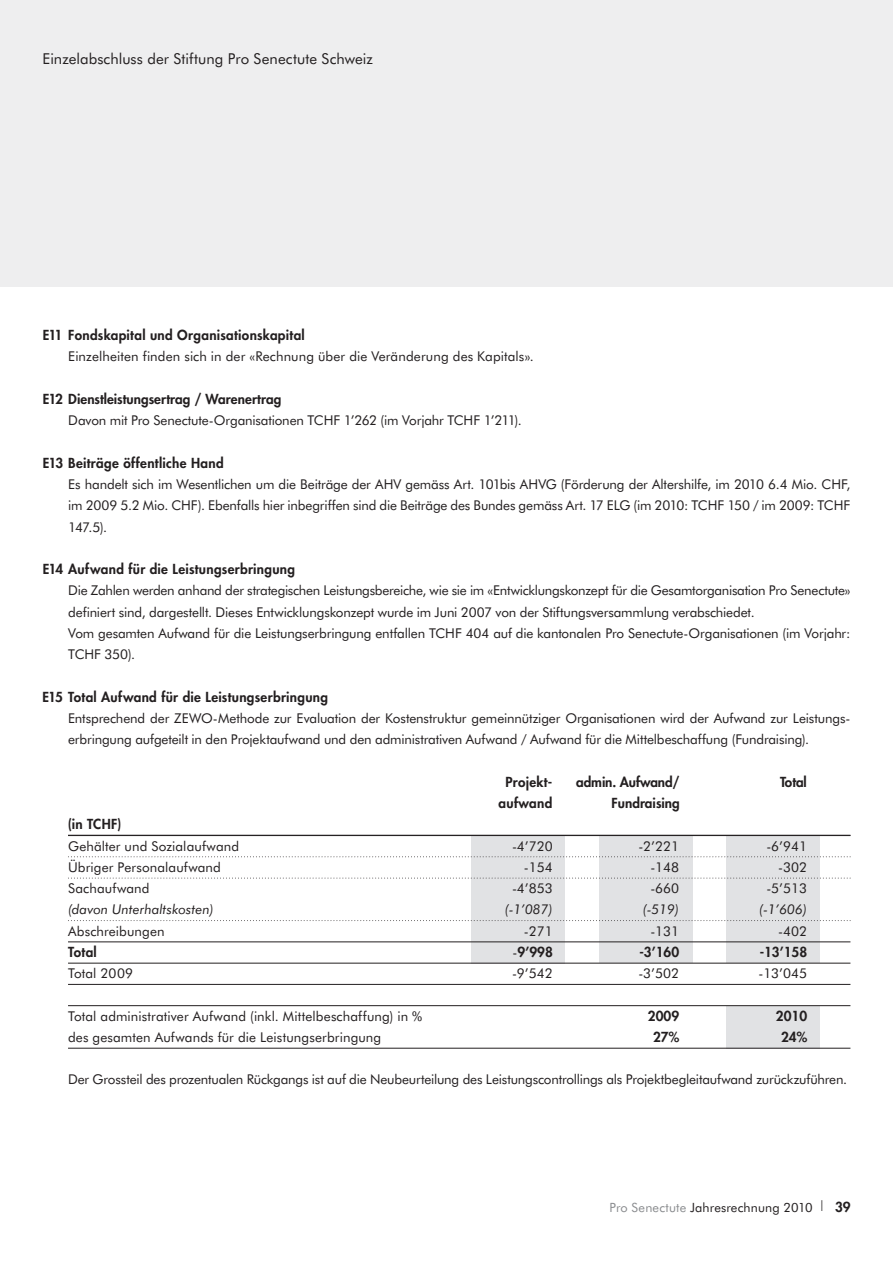
<style>
.page{position:relative;width:893px;height:1263px;background:#fff}
.page>*{position:absolute;margin:0;border:0;box-sizing:border-box;transform-origin:0 0}
.t1{font:15px "Futura Book MCC";letter-spacing:.005em;color:#231f20}
.t2{font:13.5px/21.3px "Futura Book MCC";letter-spacing:-.01em;color:#231f20;text-align:right}
.t3{font:800 13.5px/21.3px "Futura";letter-spacing:.02em;color:#231f20;text-align:center}
.t4{font:13.5px/21.3px "Futura Book MCC";letter-spacing:.01em;color:#231f20}
.t5{font:13.5px "Futura Book Oblique MCC";color:#231f20}
.t6{font:800 13.5px "Futura";letter-spacing:-.01em;color:#231f20}
.t7{font:800 13.5px "Futura";color:#231f20}
.t8{font:12.75px "Futura Book MCC";letter-spacing:.01em;color:#231f20}
.s1{font-family:"Futura Book MCC";font-weight:400}
.s2{color:#8a8c8f}
.s3{font-family:"Futura";font-weight:300;font-stretch:condensed;font-size:13.5px}
.s4{font-family:"Futura";font-weight:800;font-size:13.5px}
</style>
<div class="page">
<div style="left:0;top:0;width:893px;height:286px;background:#eeeeef"></div>
<div style="left:726px;top:1006px;width:94px;height:43px;background:#e1e2e4"></div>
<div style="left:471px;top:836px;width:94px;height:127px;background:#e1e2e4"></div>
<div style="left:599px;top:836px;width:93px;height:127px;background:#e1e2e4"></div>
<div style="left:726px;top:836px;width:94px;height:127px;background:#e1e2e4"></div>
<hr style="left:68px;top:835px;width:782px;height:1px;background:#231f20">
<svg style="left:68px;top:856px;width:783px;height:1px"></svg>
<svg style="left:68px;top:878px;width:783px;height:1px"></svg>
<svg style="left:68px;top:920px;width:783px;height:1px"></svg>
<hr style="left:68px;top:941px;width:782px;height:1px;background:#231f20">
<hr style="left:68px;top:963px;width:782px;height:1px;background:#231f20">
<hr style="left:68px;top:984px;width:782px;height:1px;background:#231f20">
<hr style="left:68px;top:1005px;width:782px;height:1px;background:#231f20">
<hr style="left:68px;top:1048px;width:782px;height:1px;background:#231f20">
<p class="t1" style="left:43px;top:49px;width:332px">Einzelabschluss der Stiftung Pro Senectute Schweiz</p>
<p class="t3" style="left:43px;top:324px;width:264px">E11 Fondskapital und Organisationskapital</p>
<p class="t4" style="left:68px;top:346px;width:467px">Einzelheiten finden sich in der «Rechnung über die Veränderung des Kapitals».</p>
<p class="t3" style="left:43px;top:388px;width:240px">E12 Dienstleistungsertrag / Warenertrag</p>
<p class="t2" style="left:68px;top:410px;width:455px">Davon mit Pro Senectute-Organisationen TCHF 1’262 (im Vorjahr TCHF 1’211).</p>
<p class="t3" style="left:43px;top:452px;width:182px">E13 Beiträge öffentliche Hand</p>
<p class="t2" style="left:68px;top:473px;width:784px;text-align:justify">Es handelt sich im Wesentlichen um die Beiträge der AHV gemäss Art. 101bis AHVG (Förderung der Altershilfe, im 2010 6.4 Mio. CHF, im 2009 5.2 Mio. CHF). Ebenfalls hier inbegriffen sind die Beiträge des Bundes gemäss Art. 17 ELG (im 2010: TCHF 150 / im 2009: TCHF 147.5).</p>
<p class="t3" style="left:43px;top:558px;width:254px">E14 Aufwand für die Leistungserbringung</p>
<p class="t2" style="left:68px;top:580px;width:784px;text-align:left">Die Zahlen werden anhand der strategischen Leistungsbereiche, wie sie im «Entwicklungskonzept für die Gesamtorganisation Pro Senectute» definiert sind, dargestellt. Dieses Entwicklungskonzept wurde im Juni 2007 von der Stiftungsversammlung verabschiedet.<br>Vom gesamten Aufwand für die Leistungserbringung entfallen TCHF 404 auf die kantonalen Pro Senectute-Organisationen (im Vorjahr:<br>TCHF 350).</p>
<p class="t3" style="left:43px;top:686px;width:287px">E15 Total Aufwand für die Leistungserbringung</p>
<p class="t2" style="left:68px;top:707px;width:784px;text-align:left">Entsprechend der ZEWO-Methode zur Evaluation der Kostenstruktur gemeinnütziger Organisationen wird der Aufwand zur Leistungs&shy;erbringung aufgeteilt in den Projektaufwand und den administrativen Aufwand / Aufwand für die Mittelbeschaffung (Fundraising).</p>
<p class="t3" style="left:68px;top:813px;width:55px">(in TCHF)</p>
<p class="t4" style="left:68px;top:835px;width:173px">Gehälter und Sozialaufwand<br>Übriger Personalaufwand<br>Sachaufwand</p>
<p class="t5" style="left:68px;top:901px;width:147px">(davon Unterhaltskosten)</p>
<p class="t4" style="left:68px;top:920px;width:98px">Abschreibungen</p>
<p class="t3" style="left:68px;top:941px;width:30px">Total</p>
<p class="t2" style="left:68px;top:962px;width:67px">Total 2009</p>
<p class="t4" style="left:68px;top:1005px;width:356px">Total administrativer Aufwand (inkl. Mittelbeschaffung) in % des gesamten Aufwands für die Leistungserbringung</p>
<p class="t3" style="left:499px;top:771px;width:55px">Projekt&shy;aufwand</p>
<p class="t2" style="left:512px;top:835px;width:42px">-4’720 -154 -4’853</p>
<p class="t5" style="left:505px;top:901px;width:50px">(-1’087)</p>
<p class="t2" style="left:524px;top:920px;width:30px">-271</p>
<p class="t3" style="left:513px;top:941px;width:42px"><span class="s1">-</span>9’998</p>
<p class="t2" style="left:512px;top:962px;width:42px">-9’542</p>
<p class="t6" style="left:576px;top:773px;width:105px">admin. Aufwand/</p>
<p class="t3" style="left:780px;top:771px;width:28px">Total</p>
<p class="t7" style="left:612px;top:794px;width:70px">Fundraising</p>
<p class="t2" style="left:650px;top:835px;width:30px;text-align:justify;text-indent:-12px">-2’221 -148 -660</p>
<p class="t5" style="left:643px;top:901px;width:38px">(-519)</p>
<p class="t2" style="left:650px;top:920px;width:30px">-131</p>
<p class="t3" style="left:639px;top:941px;width:41px">-3’160</p>
<p class="t2" style="left:638px;top:962px;width:42px">-3’502</p>
<p class="t3" style="left:648px;top:1005px;width:33px">2009<br>27%</p>
<p class="t2" style="left:766px;top:835px;width:42px">-6’941 -302 -5’513</p>
<p class="t5" style="left:759px;top:901px;width:50px">(-1’606)</p>
<p class="t2" style="left:778px;top:920px;width:30px">-402</p>
<p class="t3" style="left:760px;top:941px;width:49px">-13’158</p>
<p class="t2" style="left:758px;top:962px;width:50px">-13’045</p>
<p class="t3" style="left:776px;top:1005px;width:33px">2010<br>24%</p>
<p class="t2" style="left:68px;top:1069px;width:781px">Der Grossteil des prozentualen Rückgangs ist auf die Neubeurteilung des Leistungscontrollings als Projektbegleitaufwand zurückzuführen.</p>
<p class="t8" style="left:609px;top:1200px;width:242px"><span class="s2">Pro Senectute</span> Jahresrechnung 2010 <span class="s3">|</span> <span class="s4">39</span></p>
</div>
